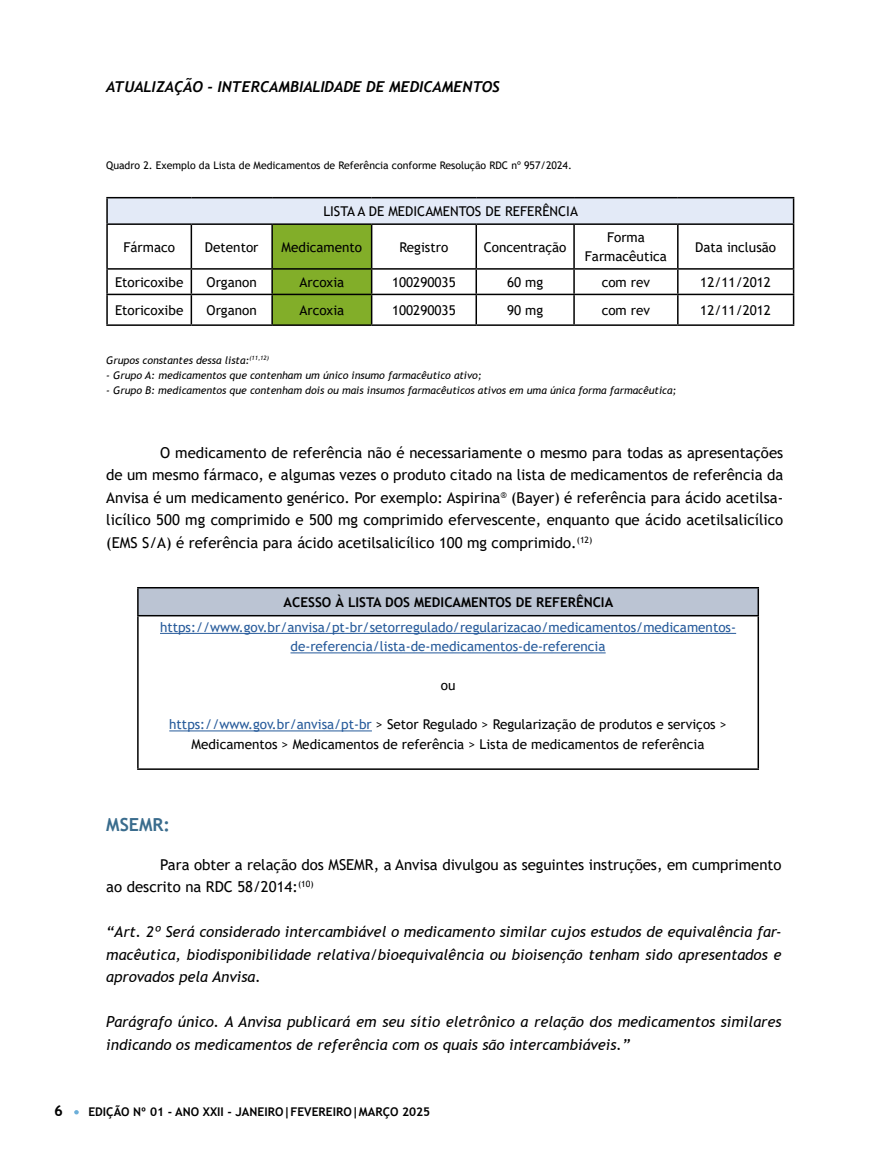
<style>
.page{position:relative;width:893px;height:1174px;background:#fff}
.page>*{position:absolute;margin:0;border:0;box-sizing:border-box;transform-origin:0 0}
.t1{font:700 18px "Trebuchet MS";color:#3a6c8d}
.t2{font:15px/22.5px "Trebuchet MS";color:#000;text-align:justify}
.t3{font:italic 15px/22.5px "Trebuchet MS";color:#000;text-align:justify}
.t4{font:italic 700 15px "Trebuchet";color:#000}
.t5{font:700 15px "Trebuchet MS";color:#000}
.t6{font:13.5px/19.5px "Trebuchet MS";color:#000;text-align:center}
.t7{font:13.5px/19.5px "Trebuchet MS";color:#275b9b;text-align:center}
.t8{font:700 13.5px "Trebuchet MS";color:#000}
.t9{font:700 12px "Trebuchet MS";color:#000}
.t10{font:italic 10.5px "Trebuchet MS";color:#000}
.t11{font:10.5px "Trebuchet MS";color:#000}
.s1{color:#275b9b}
</style>
<div class="page">
<svg style="left:74px;top:1110px;width:5px;height:4px"></svg>
<div style="left:107px;top:198px;width:687px;height:26px;background:#e3eaf7"></div>
<hr style="left:106px;top:197px;width:85px;height:1px;background:#000">
<hr style="left:106px;top:198px;width:2px;height:25px;background:#000">
<hr style="left:191px;top:197px;width:81px;height:1px;background:#000">
<hr style="left:272px;top:197px;width:100px;height:1px;background:#000">
<hr style="left:372px;top:197px;width:104px;height:1px;background:#000">
<hr style="left:476px;top:197px;width:98px;height:1px;background:#000">
<hr style="left:574px;top:197px;width:104px;height:1px;background:#000">
<hr style="left:678px;top:197px;width:116px;height:1px;background:#000">
<svg style="left:793px;top:198px;width:1px;height:25px"></svg>
<hr style="left:106px;top:223px;width:85px;height:2px;background:#000">
<hr style="left:106px;top:225px;width:2px;height:43px;background:#000">
<hr style="left:191px;top:223px;width:81px;height:2px;background:#000">
<hr style="left:191px;top:225px;width:1px;height:43px;background:#000">
<hr style="left:272px;top:223px;width:100px;height:2px;background:#000">
<hr style="left:271px;top:225px;width:2px;height:43px;background:#000">
<hr style="left:372px;top:223px;width:104px;height:2px;background:#000">
<hr style="left:476px;top:223px;width:98px;height:2px;background:#000">
<hr style="left:475px;top:225px;width:2px;height:43px;background:#000">
<hr style="left:574px;top:223px;width:104px;height:2px;background:#000">
<hr style="left:573px;top:225px;width:2px;height:43px;background:#000">
<hr style="left:678px;top:223px;width:116px;height:2px;background:#000">
<hr style="left:677px;top:225px;width:2px;height:43px;background:#000">
<hr style="left:793px;top:225px;width:1px;height:43px;background:#000">
<hr style="left:106px;top:268px;width:85px;height:2px;background:#000">
<hr style="left:106px;top:270px;width:2px;height:24px;background:#000">
<hr style="left:191px;top:268px;width:81px;height:2px;background:#000">
<hr style="left:271px;top:270px;width:2px;height:24px;background:#000">
<hr style="left:372px;top:268px;width:104px;height:2px;background:#000">
<hr style="left:476px;top:268px;width:98px;height:2px;background:#000">
<hr style="left:475px;top:270px;width:2px;height:24px;background:#000">
<hr style="left:574px;top:268px;width:104px;height:2px;background:#000">
<hr style="left:573px;top:270px;width:2px;height:24px;background:#000">
<hr style="left:678px;top:268px;width:116px;height:2px;background:#000">
<hr style="left:677px;top:270px;width:2px;height:24px;background:#000">
<hr style="left:106px;top:294px;width:85px;height:1px;background:#000">
<hr style="left:106px;top:295px;width:2px;height:29px;background:#000">
<hr style="left:191px;top:294px;width:81px;height:1px;background:#000">
<svg style="left:191px;top:270px;width:1px;height:54px"></svg>
<hr style="left:271px;top:295px;width:2px;height:29px;background:#000">
<hr style="left:372px;top:294px;width:104px;height:1px;background:#000">
<svg style="left:272px;top:224px;width:100px;height:100px;background:#7aa326"></svg>
<hr style="left:476px;top:294px;width:98px;height:1px;background:#000">
<hr style="left:475px;top:295px;width:2px;height:29px;background:#000">
<hr style="left:574px;top:294px;width:104px;height:1px;background:#000">
<hr style="left:573px;top:295px;width:2px;height:29px;background:#000">
<hr style="left:678px;top:294px;width:116px;height:1px;background:#000">
<hr style="left:677px;top:295px;width:2px;height:29px;background:#000">
<svg style="left:793px;top:270px;width:1px;height:54px"></svg>
<hr style="left:106px;top:324px;width:85px;height:2px;background:#000">
<hr style="left:191px;top:324px;width:81px;height:2px;background:#000">
<hr style="left:272px;top:324px;width:100px;height:2px;background:#000">
<hr style="left:372px;top:324px;width:104px;height:2px;background:#000">
<hr style="left:476px;top:324px;width:98px;height:2px;background:#000">
<hr style="left:574px;top:324px;width:104px;height:2px;background:#000">
<hr style="left:678px;top:324px;width:116px;height:2px;background:#000">
<div style="left:138px;top:588px;width:620px;height:27px;background:#bbc4d3"></div>
<hr style="left:137px;top:587px;width:622px;height:1px;background:#000">
<hr style="left:137px;top:588px;width:2px;height:27px;background:#000">
<hr style="left:757px;top:588px;width:2px;height:27px;background:#000">
<hr style="left:137px;top:615px;width:622px;height:1px;background:#000">
<hr style="left:137px;top:616px;width:2px;height:152px;background:#000">
<hr style="left:757px;top:616px;width:2px;height:152px;background:#000">
<hr style="left:137px;top:768px;width:622px;height:2px;background:#000">
<hr style="left:160px;top:633px;width:576px;height:1px;background:#275b9b">
<hr style="left:290px;top:652px;width:316px;height:1px;background:#275b9b">
<hr style="left:169px;top:730px;width:203px;height:1px;background:#275b9b">
<p class="t4" style="left:106px;top:77px;width:395px">ATUALIZAÇÃO - INTERCAMBIALIDADE DE MEDICAMENTOS</p>
<p class="t11" style="left:106px;top:159px;width:467px">Quadro 2. Exemplo da Lista de Medicamentos de Referência conforme Resolução RDC nº 957/2024.</p>
<p class="t6" style="left:323px;top:201px;width:256px">LISTA A DE MEDICAMENTOS DE REFERÊNCIA</p>
<p class="t6" style="left:123px;top:237px;width:53px">Fármaco</p>
<p class="t6" style="left:205px;top:237px;width:55px">Detentor</p>
<p class="t6" style="left:282px;top:237px;width:82px">Medicamento</p>
<p class="t6" style="left:400px;top:237px;width:50px">Registro</p>
<p class="t6" style="left:484px;top:237px;width:84px">Concentração</p>
<p class="t6" style="left:585px;top:227px;width:84px">Forma<br>Farmacêutica</p>
<p class="t6" style="left:695px;top:237px;width:82px">Data inclusão</p>
<p class="t6" style="left:115px;top:272px;width:70px">Etoricoxibe</p>
<p class="t6" style="left:207px;top:272px;width:52px">Organon</p>
<p class="t6" style="left:299px;top:272px;width:46px">Arcoxia</p>
<p class="t6" style="left:392px;top:272px;width:65px">100290035</p>
<p class="t6" style="left:507px;top:272px;width:38px">60 mg</p>
<p class="t6" style="left:602px;top:272px;width:50px">com rev</p>
<p class="t6" style="left:700px;top:272px;width:72px">12/11/2012</p>
<p class="t6" style="left:115px;top:300px;width:70px">Etoricoxibe</p>
<p class="t6" style="left:207px;top:300px;width:52px">Organon</p>
<p class="t6" style="left:299px;top:300px;width:46px">Arcoxia</p>
<p class="t6" style="left:392px;top:300px;width:65px">100290035</p>
<p class="t6" style="left:507px;top:300px;width:38px">90 mg</p>
<p class="t6" style="left:602px;top:300px;width:50px">com rev</p>
<p class="t6" style="left:700px;top:300px;width:72px">12/11/2012</p>
<p class="t10" style="left:106px;top:353px;width:164px">Grupos constantes dessa lista:<sup>(11,12)</sup></p>
<p class="t10" style="left:106px;top:368px;width:377px">- Grupo A: medicamentos que contenham um único insumo farmacêutico ativo;</p>
<p class="t10" style="left:106px;top:383px;width:572px">- Grupo B: medicamentos que contenham dois ou mais insumos farmacêuticos ativos em uma única forma farmacêutica;</p>
<p class="t2" style="left:106px;top:441px;width:678px;text-indent:54px">O medicamento de referência não é necessariamente o mesmo para todas as apresentações de um mesmo fármaco, e algumas vezes o produto citado na lista de medicamentos de referência da Anvisa é um medicamento genérico. Por exemplo: Aspirina<sup>®</sup> (Bayer) é referência para ácido acetilsa&shy;licílico 500 mg comprimido e 500 mg comprimido efervescente, enquanto que ácido acetilsalicílico (EMS S/A) é referência para ácido acetilsalicílico 100 mg comprimido.<sup>(12)</sup></p>
<p class="t8" style="left:284px;top:593px;width:331px">ACESSO À LISTA DOS MEDICAMENTOS DE REFERÊNCIA</p>
<p class="t7" style="left:160px;top:617px;width:577px">https://www.gov.br/anvisa/pt-br/setorregulado/regularizacao/medicamentos/medicamentos&shy;de-referencia/lista-de-medicamentos-de-referencia</p>
<p class="t6" style="left:441px;top:675px;width:16px">ou</p>
<p class="t6" style="left:169px;top:714px;width:559px"><span class="s1">https://www.gov.br/anvisa/pt-br</span> &gt; Setor Regulado &gt; Regularização de produtos e serviços &gt;<br>Medicamentos &gt; Medicamentos de referência &gt; Lista de medicamentos de referência</p>
<p class="t5" style="left:54px;top:1101px;width:10px">6</p>
<p class="t1" style="left:106px;top:813px;width:65px">MSEMR:</p>
<p class="t2" style="left:106px;top:853px;width:677px;text-indent:54px">Para obter a relação dos MSEMR, a Anvisa divulgou as seguintes instruções, em cumprimento ao descrito na RDC 58/2014:<sup>(10)</sup></p>
<p class="t3" style="left:106px;top:920px;width:677px">“Art. 2º Será considerado intercambiável o medicamento similar cujos estudos de equivalência far&shy;macêutica, biodisponibilidade relativa/bioequivalência ou bioisenção tenham sido apresentados e aprovados pela Anvisa.</p>
<p class="t3" style="left:106px;top:1010px;width:677px">Parágrafo único. A Anvisa publicará em seu sítio eletrônico a relação dos medicamentos similares indicando os medicamentos de referência com os quais são intercambiáveis.”</p>
<p class="t9" style="left:88px;top:1104px;width:343px">EDIÇÃO Nº 01 - ANO XXII - JANEIRO|FEVEREIRO|MARÇO 2025</p>
</div>
